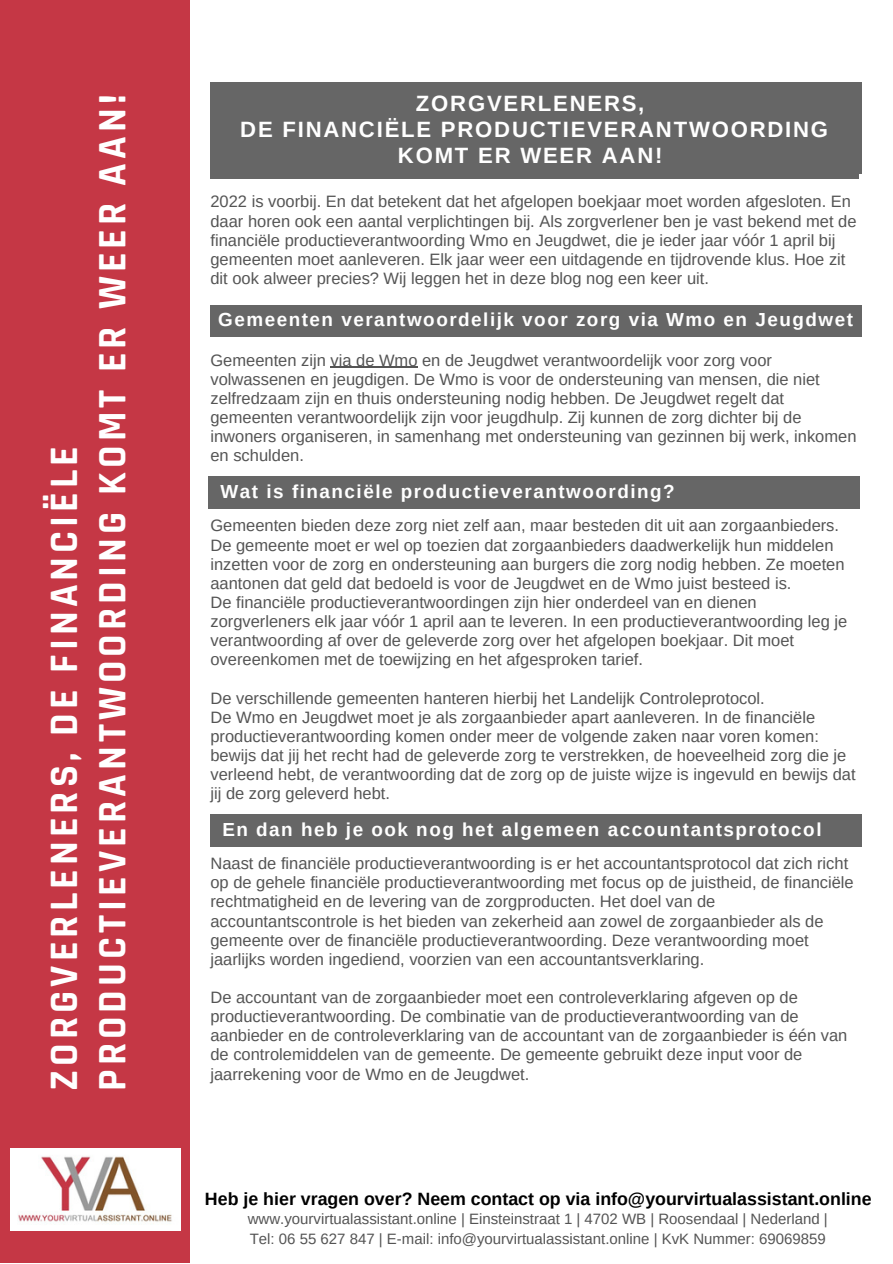
<style>
.page{position:relative;width:893px;height:1264px;background:#fff}
.page>*{position:absolute;margin:0;border:0;box-sizing:border-box;transform-origin:0 0}
.t1{font:700 40.8px/48.3px "Rajdhani";letter-spacing:.1em;color:#fff}
.t2{font:700 22.2px/25.8px "Arimo";letter-spacing:.08em;color:#fff;text-align:center}
.t3{font:700 18.9px "Arimo";letter-spacing:.08em;color:#fff}
.t4{font:700 17.85px "Arimo";color:#000}
.t5{font:16.5px/19px "Arimo";color:#545454}
.t6{font:15px/20.2px "Arimo";color:#545454}
</style>
<div class="page">
<div style="left:0;top:0;width:189px;height:1262px;background:#c53745"></div>
<img style="left:11px;top:1148px;width:169px;height:82px">
<div style="left:210px;top:305px;width:651px;height:32px;background:#666"></div>
<div style="left:209px;top:477px;width:650px;height:31px;background:#666"></div>
<div style="left:210px;top:814px;width:651px;height:32px;background:#666"></div>
<div style="left:210px;top:147px;width:649px;height:31px;background:#666"></div>
<hr style="left:330px;top:366px;width:87px;height:2px;background:#545454">
<div style="left:210px;top:82px;width:651px;height:92px;background:#666"></div>
<h1 class="t1" style="left:41px;top:1091px;width:998px;rotate:-90deg">ZORGVERLENERS, DE FINANCIËLE<br>PRODUCTIEVERANTWOORDING KOMT ER WEER AAN!</h1>
<h2 class="t2" style="left:240px;top:91px;width:589px">ZORGVERLENERS,<br>DE FINANCIËLE PRODUCTIEVERANTWOORDING<br>KOMT ER WEER AAN!</h2>
<p class="t5" style="left:210px;top:192px;width:647px">2022 is voorbij. En dat betekent dat het afgelopen boekjaar moet worden afgesloten. En daar horen ook een aantal verplichtingen bij. Als zorgverlener ben je vast bekend met de financiële productieverantwoording Wmo en Jeugdwet, die je ieder jaar vóór 1 april bij gemeenten moet aanleveren. Elk jaar weer een uitdagende en tijdrovende klus. Hoe zit dit ook alweer precies? Wij leggen het in deze blog nog een keer uit.</p>
<p class="t3" style="left:218px;top:309px;width:636px">Gemeenten verantwoordelijk voor zorg via Wmo en Jeugdwet</p>
<p class="t5" style="left:210px;top:350px;width:647px">Gemeenten zijn via de Wmo en de Jeugdwet verantwoordelijk voor zorg voor volwassenen en jeugdigen. De Wmo is voor de ondersteuning van mensen, die niet zelfredzaam zijn en thuis ondersteuning nodig hebben. De Jeugdwet regelt dat gemeenten verantwoordelijk zijn voor jeugdhulp. Zij kunnen de zorg dichter bij de inwoners organiseren, in samenhang met ondersteuning van gezinnen bij werk, inkomen en schulden.</p>
<p class="t3" style="left:220px;top:481px;width:455px">Wat is financiële productieverantwoording?</p>
<p class="t5" style="left:210px;top:516px;width:638px">Gemeenten bieden deze zorg niet zelf aan, maar besteden dit uit aan zorgaanbieders.<br>De gemeente moet er wel op toezien dat zorgaanbieders daadwerkelijk hun middelen inzetten voor de zorg en ondersteuning aan burgers die zorg nodig hebben. Ze moeten aantonen dat geld dat bedoeld is voor de Jeugdwet en de Wmo juist besteed is.<br>De financiële productieverantwoordingen zijn hier onderdeel van en dienen zorgverleners elk jaar vóór 1 april aan te leveren. In een productieverantwoording leg je verantwoording af over de geleverde zorg over het afgelopen boekjaar. Dit moet overeenkomen met de toewijzing en het afgesproken tarief.</p>
<p class="t5" style="left:210px;top:688px;width:646px">De verschillende gemeenten hanteren hierbij het Landelijk Controleprotocol.<br>De Wmo en Jeugdwet moet je als zorgaanbieder apart aanleveren. In de financiële productieverantwoording komen onder meer de volgende zaken naar voren komen: bewijs dat jij het recht had de geleverde zorg te verstrekken, de hoeveelheid zorg die je verleend hebt, de verantwoording dat de zorg op de juiste wijze is ingevuld en bewijs dat jij de zorg geleverd hebt.</p>
<p class="t3" style="left:222px;top:818px;width:600px">En dan heb je ook nog het algemeen accountantsprotocol</p>
<p class="t5" style="left:210px;top:854px;width:644px">Naast de financiële productieverantwoording is er het accountantsprotocol dat zich richt op de gehele financiële productieverantwoording met focus op de juistheid, de financiële rechtmatigheid en de levering van de zorgproducten. Het doel van de accountantscontrole is het bieden van zekerheid aan zowel de zorgaanbieder als de gemeente over de financiële productieverantwoording. Deze verantwoording moet jaarlijks worden ingediend, voorzien van een accountantsverklaring.</p>
<p class="t5" style="left:210px;top:987px;width:638px">De accountant van de zorgaanbieder moet een controleverklaring afgeven op de productieverantwoording. De combinatie van de productieverantwoording van de aanbieder en de controleverklaring van de accountant van de zorgaanbieder is één van de controlemiddelen van de gemeente. De gemeente gebruikt deze input voor de jaarrekening voor de Wmo en de Jeugdwet.</p>
<p class="t4" style="left:205px;top:1188px;width:668px">Heb je hier vragen over? Neem contact op via info@yourvirtualassistant.online</p>
<p class="t6" style="left:248px;top:1208px;width:581px">www.yourvirtualassistant.online | Einsteinstraat 1 | 4702 WB | Roosendaal | Nederland |<br>Tel: 06 55 627 847 | E-mail: info@yourvirtualassistant.online | KvK Nummer: 69069859</p>
</div>
